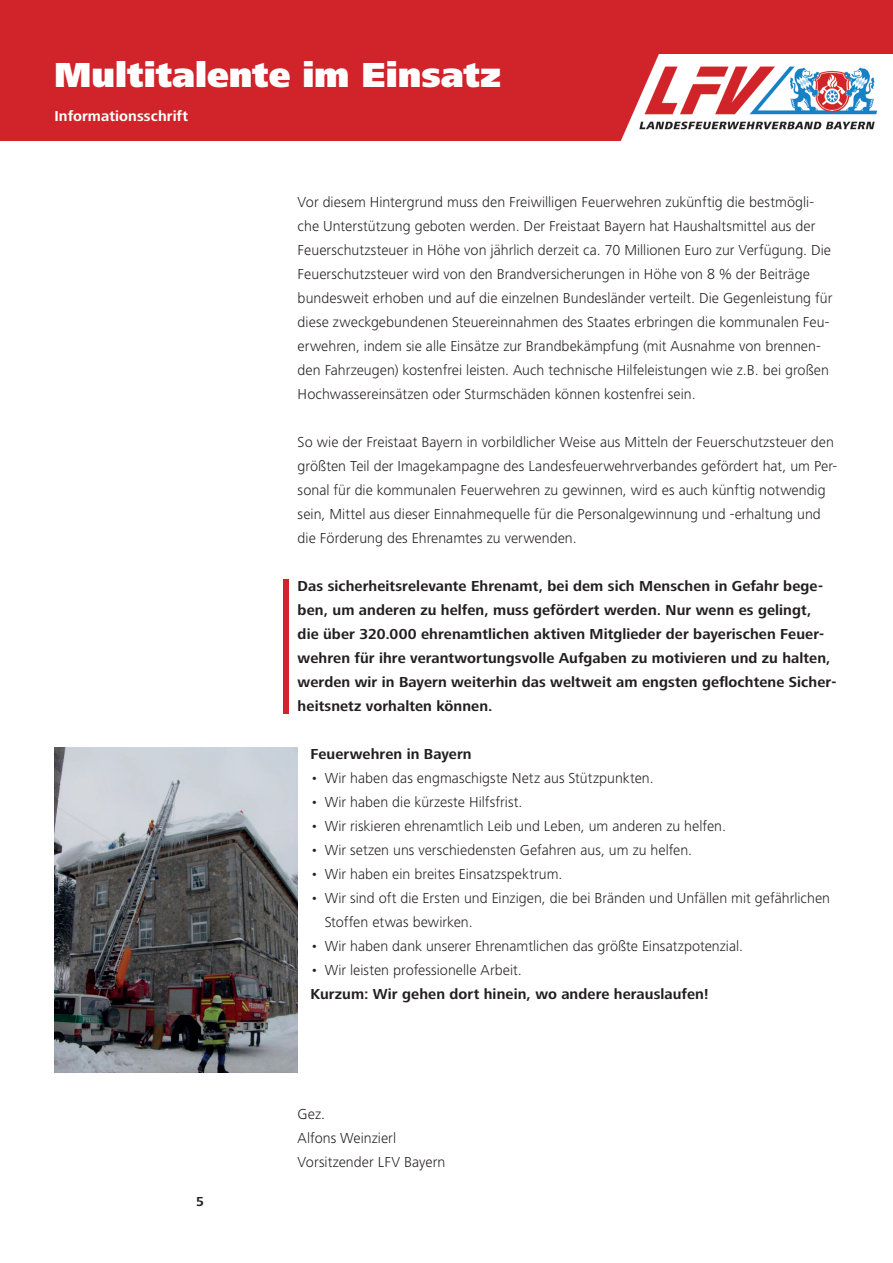
<style>
.page{position:relative;width:893px;height:1263px;background:#fff}
.page>*{position:absolute;margin:0;border:0;box-sizing:border-box;transform-origin:0 0}
.t1{font:900 36px "Frutiger Next LT";color:#fff}
.t2{font:300 15px/24px "Frutiger Next LT";color:#231f20}
.t3{font:700 15px/24px "Frutiger Next LT";letter-spacing:.005em;color:#231f20}
.t4{font:700 15px "Frutiger Next LT";letter-spacing:.005em;color:#fff}
.t5{font:700 13.5px "Frutiger Next LT";color:#231f20}
</style>
<div class="page">
<div style="left:0;top:0;width:893px;height:140px;background:#d1232a"></div>
<img style="left:618px;top:54px;width:275px;height:87px">
<div style="left:283px;top:579px;width:6px;height:134px;background:#d1232a"></div>
<img style="left:54px;top:747px;width:244px;height:325px">
<h1 class="t1" style="left:54px;top:55px;width:449px">Multitalente im Einsatz</h1>
<p class="t4" style="left:54px;top:108px;width:135px">Informationsschrift</p>
<p class="t2" style="left:298px;top:190px;width:536px">Vor diesem Hintergrund muss den Freiwilligen Feuerwehren zukünftig die bestmögli&shy;che Unterstützung geboten werden. Der Freistaat Bayern hat Haushaltsmittel aus der Feuerschutzsteuer in Höhe von jährlich derzeit ca. 70 Millionen Euro zur Verfügung. Die Feuerschutzsteuer wird von den Brandversicherungen in Höhe von 8 % der Beiträge bundesweit erhoben und auf die einzelnen Bundesländer verteilt. Die Gegenleistung für diese zweckgebundenen Steuereinnahmen des Staates erbringen die kommunalen Feu&shy;erwehren, indem sie alle Einsätze zur Brandbekämpfung (mit Ausnahme von brennen&shy;den Fahrzeugen) kostenfrei leisten. Auch technische Hilfeleistungen wie z.B. bei großen Hochwassereinsätzen oder Sturmschäden können kostenfrei sein.</p>
<p class="t2" style="left:298px;top:430px;width:541px">So wie der Freistaat Bayern in vorbildlicher Weise aus Mitteln der Feuerschutzsteuer den größten Teil der Imagekampagne des Landesfeuerwehrverbandes gefördert hat, um Per&shy;sonal für die kommunalen Feuerwehren zu gewinnen, wird es auch künftig notwendig sein, Mittel aus dieser Einnahmequelle für die Personalgewinnung und -erhaltung und die Förderung des Ehrenamtes zu verwenden.</p>
<p class="t3" style="left:298px;top:574px;width:540px">Das sicherheitsrelevante Ehrenamt, bei dem sich Menschen in Gefahr bege&shy;ben, um anderen zu helfen, muss gefördert werden. Nur wenn es gelingt,<br>die über 320.000 ehrenamtlichen aktiven Mitglieder der bayerischen Feuer&shy;wehren für ihre verantwortungsvolle Aufgaben zu motivieren und zu halten, werden wir in Bayern weiterhin das weltweit am engsten geflochtene Sicher&shy;heitsnetz vorhalten können.</p>
<p class="t3" style="left:310px;top:742px;width:163px">Feuerwehren in Bayern</p>
<p class="t2" style="left:310px;top:766px;width:345px">• Wir haben das engmaschigste Netz aus Stützpunkten.</p>
<p class="t2" style="left:310px;top:790px;width:214px">• Wir haben die kürzeste Hilfsfrist.</p>
<p class="t2" style="left:310px;top:814px;width:417px">• Wir riskieren ehrenamtlich Leib und Leben, um anderen zu helfen.</p>
<p class="t2" style="left:310px;top:838px;width:383px">• Wir setzen uns verschiedensten Gefahren aus, um zu helfen.</p>
<p class="t2" style="left:310px;top:862px;width:254px">• Wir haben ein breites Einsatzspektrum.</p>
<p class="t2" style="left:325px;top:886px;width:507px;text-indent:-14px">• Wir sind oft die Ersten und Einzigen, die bei Bränden und Unfällen mit gefährlichen<br>Stoffen etwas bewirken.</p>
<p class="t2" style="left:310px;top:934px;width:434px">• Wir haben dank unserer Ehrenamtlichen das größte Einsatzpotenzial.</p>
<p class="t2" style="left:310px;top:958px;width:213px">• Wir leisten professionelle Arbeit.</p>
<p class="t3" style="left:310px;top:982px;width:399px">Kurzum: Wir gehen dort hinein, wo andere herauslaufen!</p>
<p class="t5" style="left:196px;top:1194px;width:9px">5</p>
<p class="t2" style="left:298px;top:1102px;width:149px">Gez.<br>Alfons Weinzierl<br>Vorsitzender LFV Bayern</p>
</div>
